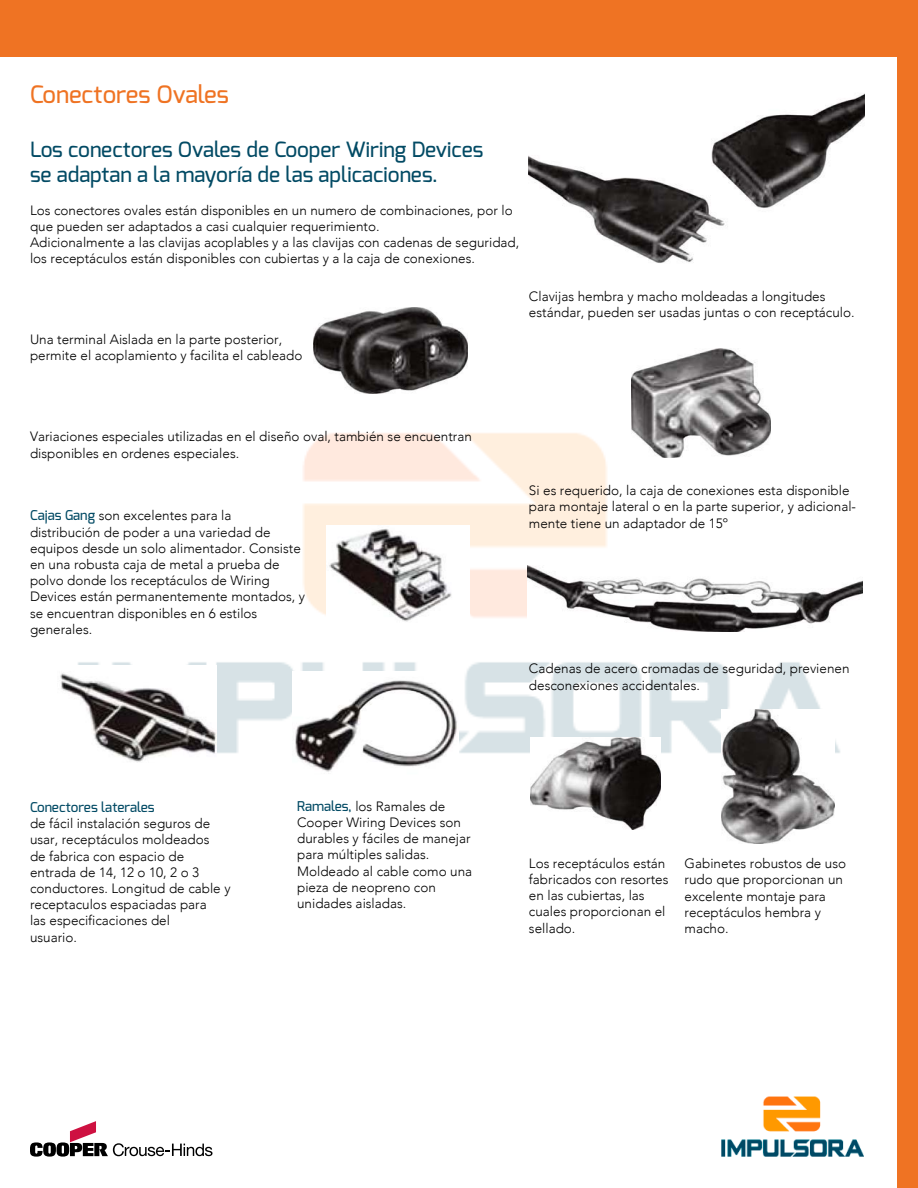
<style>
.page{position:relative;width:918px;height:1188px;background:#fff}
.page>*{position:absolute;margin:0;border:0;box-sizing:border-box;transform-origin:0 0}
.t1{font:500 24px "Exo";color:#ef7323}
.t2{font:500 21px/25.2px "Exo";color:#024a64}
.t3{font:300 13.5px/16.2px "Avenir";color:#000}
.t4{font:500 13.5px "Exo";color:#024a64}
.s1{font-family:"Exo";font-weight:500;color:#024a64}
</style>
<div class="page">
<div style="left:897px;top:0;width:21px;height:1188px;background:#ef7323"></div>
<div style="left:0;top:0;width:914px;height:57px;background:#ef7323"></div>
<img style="left:78px;top:414px;width:762px;height:339px">
<img style="left:721px;top:1097px;width:143px;height:60px">
<img style="left:293px;top:671px;width:165px;height:101px">
<img style="left:60px;top:666px;width:156px;height:96px">
<img style="left:313px;top:307px;width:155px;height:87px">
<img style="left:327px;top:525px;width:143px;height:100px">
<img style="left:528px;top:93px;width:337px;height:170px">
<img style="left:632px;top:348px;width:138px;height:110px">
<img style="left:527px;top:565px;width:335px;height:67px">
<img style="left:531px;top:738px;width:130px;height:92px">
<img style="left:722px;top:710px;width:112px;height:133px">
<svg style="left:30px;top:1121px;width:183px;height:36px"></svg>
<h1 class="t1" style="left:30px;top:79px;width:200px">Conectores Ovales</h1>
<h2 class="t2" style="left:30px;top:137px;width:455px">Los conectores Ovales de Cooper Wiring Devices se adaptan a la mayoría de las aplicaciones.</h2>
<p class="t3" style="left:30px;top:202px;width:491px">Los conectores ovales están disponibles en un numero de combinaciones, por lo que pueden ser adaptados a casi cualquier requerimiento.<br>Adicionalmente a las clavijas acoplables y a las clavijas con cadenas de seguridad, los receptáculos están disponibles con cubiertas y a la caja de conexiones.</p>
<p class="t3" style="left:30px;top:331px;width:274px">Una terminal Aislada en la parte posterior, permite el acoplamiento y facilita el cableado</p>
<p class="t3" style="left:529px;top:288px;width:327px">Clavijas hembra y macho moldeadas a longitudes estándar, pueden ser usadas juntas o con receptáculo.</p>
<p class="t3" style="left:30px;top:429px;width:443px">Variaciones especiales utilizadas en el diseño oval, también se encuentran disponibles en ordenes especiales.</p>
<p class="t3" style="left:30px;top:508px;width:277px"><span class="s1">Cajas Gang</span> son excelentes para la distribución de poder a una variedad de equipos desde un solo alimentador. Consiste en una robusta caja de metal a prueba de polvo donde los receptáculos de Wiring Devices están permanentemente montados, y se encuentran disponibles en 6 estilos generales.</p>
<p class="t3" style="left:529px;top:483px;width:329px">Si es requerido, la caja de conexiones esta disponible para montaje lateral o en la parte superior, y adicional&shy;mente tiene un adaptador de 15º</p>
<p class="t3" style="left:529px;top:661px;width:322px">Cadenas de acero cromadas de seguridad, previenen desconexiones accidentales.</p>
<p class="t4" style="left:30px;top:798px;width:126px">Conectores laterales</p>
<p class="t3" style="left:30px;top:815px;width:202px">de fácil instalación seguros de usar, receptáculos moldeados<br>de fabrica con espacio de entrada de 14, 12 o 10, 2 o 3 conductores. Longitud de cable y receptaculos espaciadas para<br>las especificaciones del<br>usuario.</p>
<p class="t3" style="left:297px;top:798px;width:177px"><span class="s1">Ramales,</span> los Ramales de<br>Cooper Wiring Devices son durables y fáciles de manejar para múltiples salidas.<br>Moldeado al cable como una pieza de neopreno con unidades aisladas.</p>
<p class="t3" style="left:529px;top:855px;width:141px">Los receptáculos están fabricados con resortes en las cubiertas, las cuales proporcionan el sellado.</p>
<p class="t3" style="left:685px;top:855px;width:163px">Gabinetes robustos de uso rudo que proporcionan un excelente montaje para receptáculos hembra y macho.</p>
</div>
